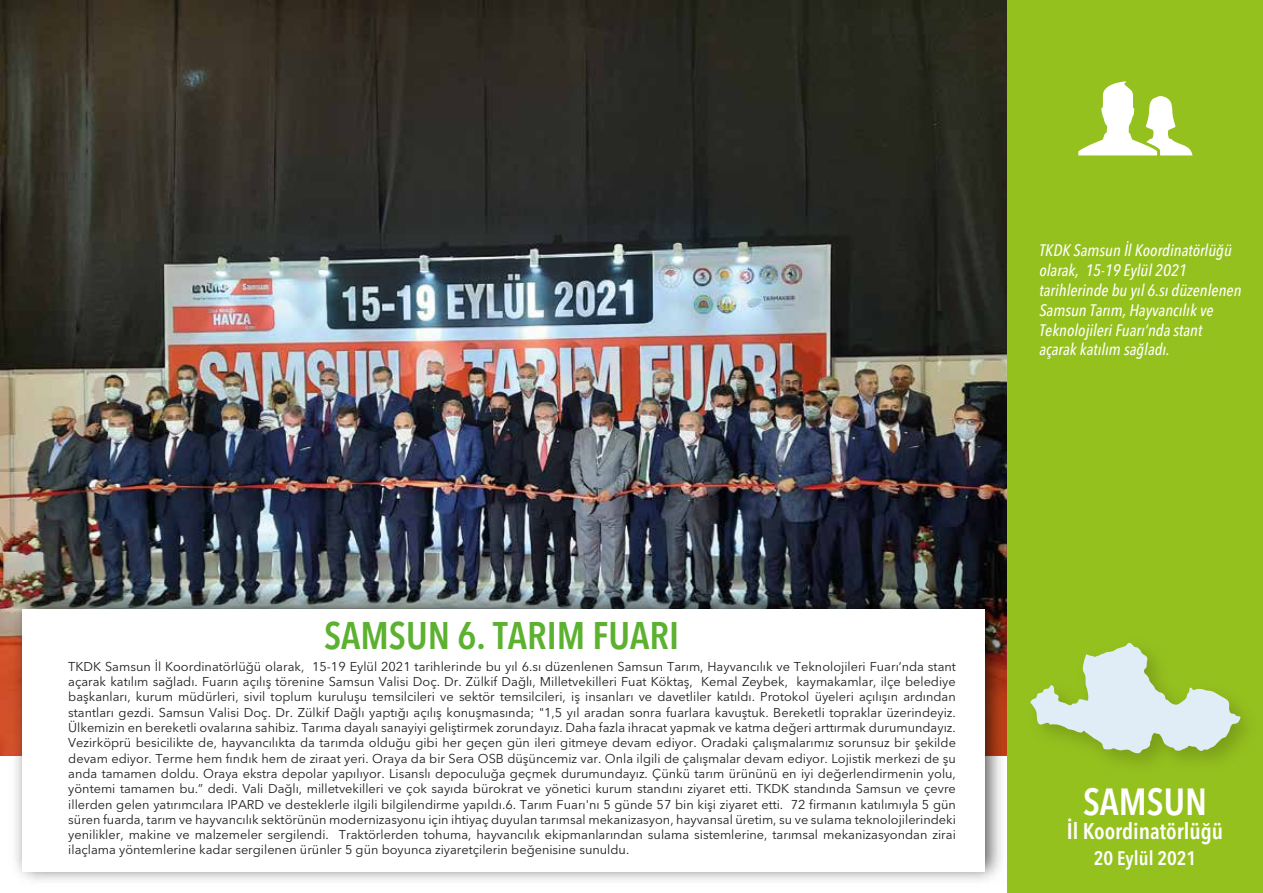
<style>
.page{position:relative;width:1263px;height:893px;background:#fff}
.page>*{position:absolute;margin:0;border:0;box-sizing:border-box;transform-origin:0 0}
.t1{font:600 condensed 38.1px "Avenir Next LT Pro";color:#5cb130}
.t2{font:600 condensed 37.5px "Avenir Next LT Pro";color:#fff}
.t3{font:600 condensed 22.5px "Avenir Next LT Pro";color:#fff}
.t4{font:600 condensed 19.5px "Avenir Next LT Pro";color:#fff}
.t5{font:italic 500 condensed 16.5px/19.8px "Avenir Next LT Pro";color:#fff}
.t6{font:12.75px/15.3px "Avenir Next LT Pro";color:#1d1d1b;text-align:justify}
</style>
<div class="page">
<img style="left:0;top:0;width:1008px;height:756px">
<div style="left:1008px;top:0;width:255px;height:893px;background:#95c11f"></div>
<svg style="left:1078px;top:81px;width:114px;height:74px"></svg>
<img style="left:1105px;top:711px;width:142px;height:53px">
<svg style="left:1030px;top:643px;width:210px;height:111px"></svg>
<img style="left:4px;top:582px;width:1004px;height:309px">
<div style="left:23px;top:610px;width:962px;height:262px;background:#fff"></div>
<p class="t5" style="left:1039px;top:241px;width:204px">TKDK Samsun İl Koordinatörlüğü olarak, 15-19 Eylül 2021 tarihlerinde bu yıl 6.sı düzenlenen<br>Samsun Tarım, Hayvancılık ve<br>Teknolojileri Fuarı’nda stant açarak katılım sağladı.</p>
<h1 class="t1" style="left:324px;top:612px;width:357px">SAMSUN 6. TARIM FUARI</h1>
<p class="t6" style="left:68px;top:659px;width:889px">TKDK Samsun İl Koordinatörlüğü olarak, 15-19 Eylül 2021 tarihlerinde bu yıl 6.sı düzenlenen Samsun Tarım, Hayvancılık ve Teknolojileri Fuarı’nda stant açarak katılım sağladı. Fuarın açılış törenine Samsun Valisi Doç. Dr. Zülkif Dağlı, Milletvekilleri Fuat Köktaş, Kemal Zeybek, kaymakamlar, ilçe belediye başkanları, kurum müdürleri, sivil toplum kuruluşu temsilcileri ve sektör temsilcileri, iş insanları ve davetliler katıldı. Protokol üyeleri açılışın ardından stantları gezdi. Samsun Valisi Doç. Dr. Zülkif Dağlı yaptığı açılış konuşmasında; "1,5 yıl aradan sonra fuarlara kavuştuk. Bereketli topraklar üzerindeyiz.<br>Ülkemizin en bereketli ovalarına sahibiz. Tarıma dayalı sanayiyi geliştirmek zorundayız. Daha fazla ihracat yapmak ve katma değeri arttırmak durumundayız.<br>Vezirköprü besicilikte de, hayvancılıkta da tarımda olduğu gibi her geçen gün ileri gitmeye devam ediyor. Oradaki çalışmalarımız sorunsuz bir şekilde devam ediyor. Terme hem fındık hem de ziraat yeri. Oraya da bir Sera OSB düşüncemiz var. Onla ilgili de çalışmalar devam ediyor. Lojistik merkezi de şu anda tamamen doldu. Oraya ekstra depolar yapılıyor. Lisanslı depoculuğa geçmek durumundayız. Çünkü tarım ürününü en iyi değerlendirmenin yolu, yöntemi tamamen bu.” dedi. Vali Dağlı, milletvekilleri ve çok sayıda bürokrat ve yönetici kurum standını ziyaret etti. TKDK standında Samsun ve çevre illerden gelen yatırımcılara IPARD ve desteklerle ilgili bilgilendirme yapıldı.6. Tarım Fuarı'nı 5 günde 57 bin kişi ziyaret etti. 72 firmanın katılımıyla 5 gün süren fuarda, tarım ve hayvancılık sektörünün modernizasyonu için ihtiyaç duyulan tarımsal mekanizasyon, hayvansal üretim, su ve sulama teknolojilerindeki yenilikler, makine ve malzemeler sergilendi. Traktörlerden tohuma, hayvancılık ekipmanlarından sulama sistemlerine, tarımsal mekanizasyondan zirai ilaçlama yöntemlerine kadar sergilenen ürünler 5 gün boyunca ziyaretçilerin beğenisine sunuldu.</p>
<h2 class="t2" style="left:1083px;top:779px;width:125px">SAMSUN</h2>
<h3 class="t3" style="left:1067px;top:818px;width:158px">İl Koordinatörlüğü</h3>
<h3 class="t4" style="left:1094px;top:846px;width:104px">20 Eylül 2021</h3>
</div>
